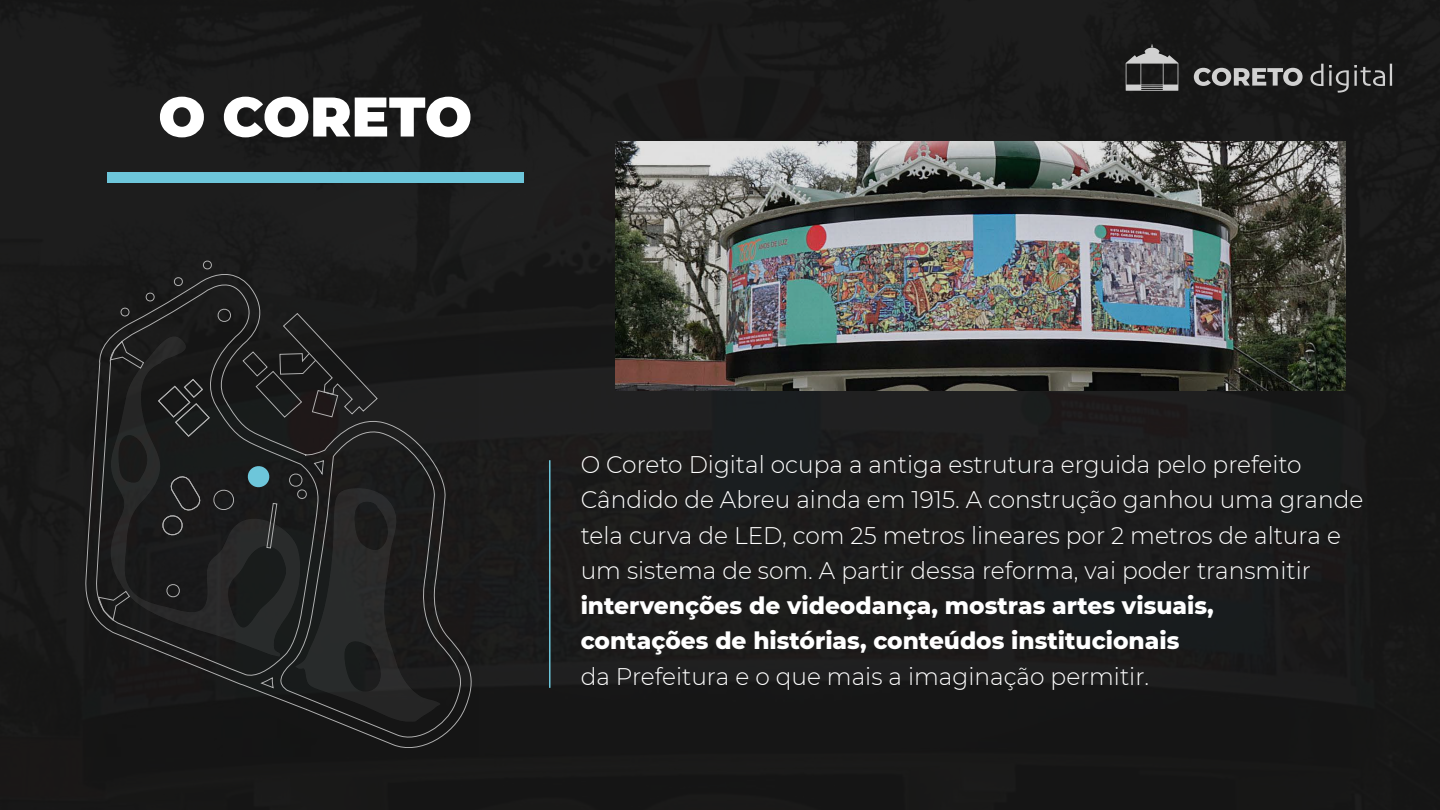
<style>
.page{position:relative;width:1440px;height:810px;background:#1a1a1a}
.page>*{position:absolute;margin:0;border:0;box-sizing:border-box;transform-origin:0 0}
.t1{font:900 55.72px "Montserrat";color:#fff}
.t2{font:300 24px/35.2px "Montserrat";color:#fff}
.t3{font:800 24px/35.2px "Montserrat";color:#fff}
</style>
<div class="page">
<svg style="left:1310px;top:64px;width:82px;height:29px"></svg>
<svg style="left:1194px;top:68px;width:109px;height:18px"></svg>
<svg style="left:1126px;top:44px;width:52px;height:47px"></svg>
<div style="left:107px;top:172px;width:417px;height:10px;background:#6dc6da"></div>
<hr style="left:549px;top:460px;width:2px;height:228px;background:#6dc6da">
<img style="left:616px;top:142px;width:730px;height:249px">
<svg style="left:202px;top:261px;width:10px;height:8px"></svg>
<svg style="left:86px;top:274px;width:385px;height:474px"></svg>
<svg style="left:246px;top:465px;width:25px;height:24px"></svg>
<h1 class="t1" style="left:158px;top:75px;width:315px">O CORETO</h1>
<p class="t2" style="left:581px;top:446px;width:784px">O Coreto Digital ocupa a antiga estrutura erguida pelo prefeito Cândido de Abreu ainda em 1915. A construção ganhou uma grande tela curva de LED, com 25 metros lineares por 2 metros de altura e um sistema de som. A partir dessa reforma, vai poder transmitir</p>
<p class="t3" style="left:581px;top:587px;width:635px">intervenções de videodança, mostras artes visuais, contações de histórias, conteúdos institucionais</p>
<p class="t2" style="left:581px;top:658px;width:570px">da Prefeitura e o que mais a imaginação permitir.</p>
</div>
